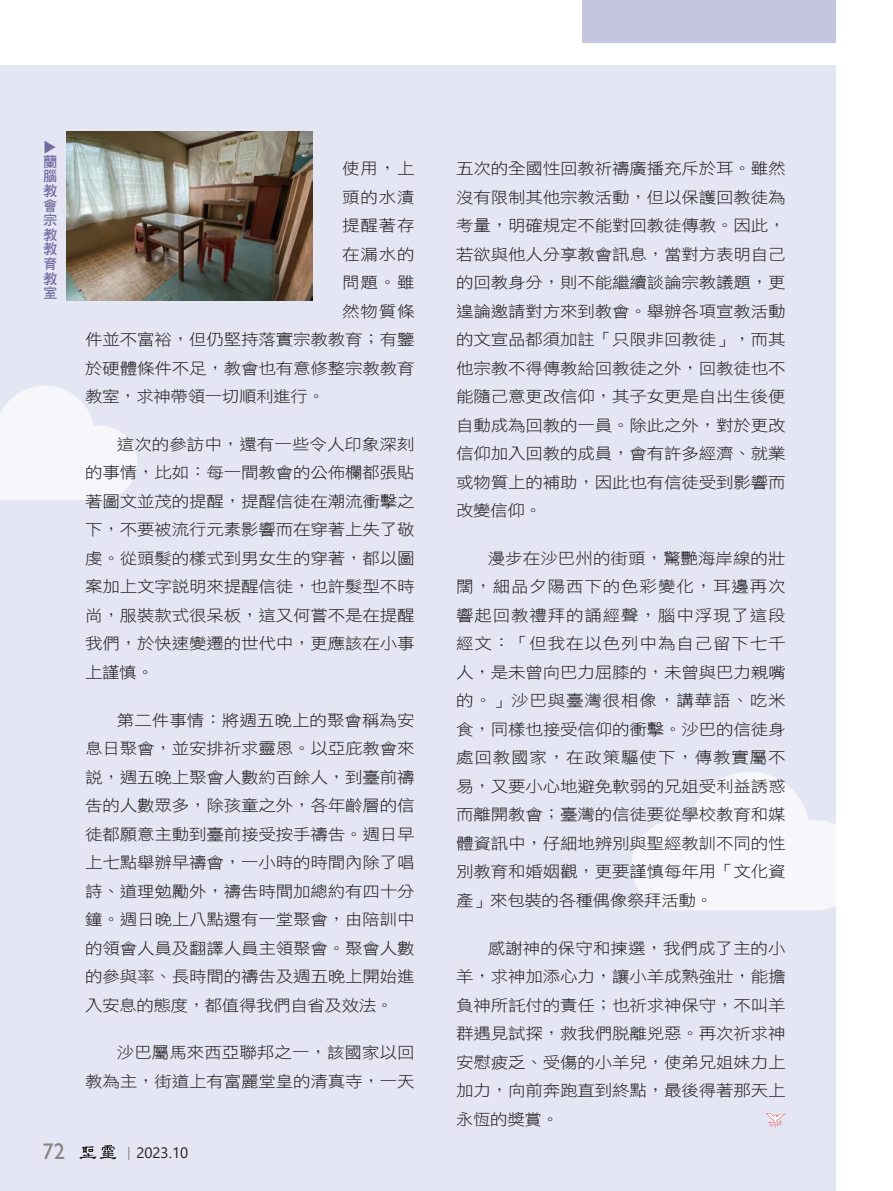
<style>
.page{position:relative;width:893px;height:1191px;background:#fff}
.page>*{position:absolute;margin:0;border:0;box-sizing:border-box;transform-origin:0 0}
.t1{font:22.5px "Gill Sans";color:#868281}
.t2{font:15.75px/28.5px "DF Hei W3 WIN BF";letter-spacing:-.01em;color:#231f20;text-align:justify;scale:1.11 1}
.t3{font:15px "Segoe UI";color:#231f20}
.圖說_大{font:14.25px/14.5px "DF Hei W7 WIN BF";color:#716b9f;text-align:justify}
.s1{font-family:"Adobe Ming Std";font-weight:300}
</style>
<div class="page">
<div style="left:0;top:66px;width:836px;height:1125px;background:#e4e6f3"></div>
<div style="left:583px;top:0;width:253px;height:43px;background:#c4c5df"></div>
<img style="left:66px;top:131px;width:246px;height:170px">
<svg style="left:632px;top:772px;width:204px;height:138px"></svg>
<svg style="left:0;top:386px;width:137px;height:114px"></svg>
<svg style="left:766px;top:1113px;width:20px;height:14px"></svg>
<svg style="left:80px;top:1145px;width:36px;height:14px"></svg>
<p class="圖說_大" style="left:58px;top:140px;width:16px;rotate:90deg">▲</p>
<p class="圖說_大" style="left:43px;top:154px;width:15px">蘭腦教會宗教教育教室</p>
<p class="t2" style="left:342px;top:154px;width:67px">使用，上</p>
<p class="t2" style="left:342px;top:182px;width:67px">頭的水漬</p>
<p class="t2" style="left:342px;top:211px;width:67px">提醒著存</p>
<p class="t2" style="left:342px;top:239px;width:67px">在漏水的</p>
<p class="t2" style="left:342px;top:268px;width:67px">問題。雖</p>
<p class="t2" style="left:342px;top:296px;width:67px">然物質條</p>
<p class="t2" style="left:85px;top:325px;width:298px">件並不富裕，但仍堅持落實宗教教育；有鑒</p>
<p class="t2" style="left:85px;top:353px;width:298px">於硬體條件不足，教會也有意修整宗教教育</p>
<p class="t2" style="left:85px;top:382px;width:218px">教室，求神帶領一切順利進行。</p>
<p class="t2" style="left:85px;top:430px;width:298px;text-indent:32px">這次的參訪中，還有一些令人印象深刻的事情，比如：每一間教會的公佈欄都張貼著圖文並茂的提醒，提醒信徒在潮流衝擊之下，不要被流行元素影響而在穿著上失了敬虔。從頭髮的樣式到男女生的穿著，都以圖案加上文字說明來提醒信徒，也許髮型不時尚，服裝款式很呆板，這又何嘗不是在提醒我們，於快速變遷的世代中，更應該在小事上謹慎。</p>
<p class="t2" style="left:85px;top:705px;width:298px;text-indent:32px">第二件事情：將週五晚上的聚會稱為安息日聚會，並安排祈求靈恩。以亞庇教會來說，週五晚上聚會人數約百餘人，到臺前禱告的人數眾多，除孩童之外，各年齡層的信徒都願意主動到臺前接受按手禱告。週日早上七點舉辦早禱會，一小時的時間內除了唱詩、道理勉勵外，禱告時間加總約有四十分鐘。週日晚上八點還有一堂聚會，由陪訓中的領會人員及翻譯人員主領聚會。聚會人數的參與率、長時間的禱告及週五晚上開始進入安息的態度，都值得我們自省及效法。</p>
<p class="t2" style="left:85px;top:1038px;width:298px;text-align:right">沙巴屬馬來西亞聯邦之一，該國家以回<br>教為主，街道上有富麗堂皇的清真寺，一天</p>
<h1 class="t1" style="left:43px;top:1138px;width:24px">72</h1>
<p class="t3" style="left:121px;top:1138px;width:68px"><span class="s1">｜</span>2023.10</p>
<p class="t2" style="left:456px;top:154px;width:298px">五次的全國性回教祈禱廣播充斥於耳。雖然沒有限制其他宗教活動，但以保護回教徒為考量，明確規定不能對回教徒傳教。因此，若欲與他人分享教會訊息，當對方表明自己的回教身分，則不能繼續談論宗教議題，更遑論邀請對方來到教會。舉辦各項宣教活動的文宣品都須加註「只限非回教徒」，而其他宗教不得傳教給回教徒之外，回教徒也不能隨己意更改信仰，其子女更是自出生後便自動成為回教的一員。除此之外，對於更改信仰加入回教的成員，會有許多經濟、就業或物質上的補助，因此也有信徒受到影響而改變信仰。</p>
<p class="t2" style="left:456px;top:544px;width:298px;text-indent:32px">漫步在沙巴州的街頭，驚艷海岸線的壯闊，細品夕陽西下的色彩變化，耳邊再次響起回教禮拜的誦經聲，腦中浮現了這段經文：「但我在以色列中為自己留下七千人，是未曾向巴力屈膝的，未曾與巴力親嘴的。」沙巴與臺灣很相像，講華語、吃米食，同樣也接受信仰的衝擊。沙巴的信徒身處回教國家，在政策驅使下，傳教實屬不易，又要小心地避免軟弱的兄姐受利益誘惑而離開教會；臺灣的信徒要從學校教育和媒體資訊中，仔細地辨別與聖經教訓不同的性別教育和婚姻觀，更要謹慎每年用「文化資產」來包裝的各種偶像祭拜活動。</p>
<p class="t2" style="left:456px;top:933px;width:298px;text-indent:32px">感謝神的保守和揀選，我們成了主的小羊，求神加添心力，讓小羊成熟強壯，能擔負神所託付的責任；也祈求神保守，不叫羊群遇見試探，救我們脫離兇惡。再次祈求神安慰疲乏、受傷的小羊兒，使弟兄姐妹力上加力，向前奔跑直到終點，最後得著那天上永恆的獎賞。</p>
</div>
